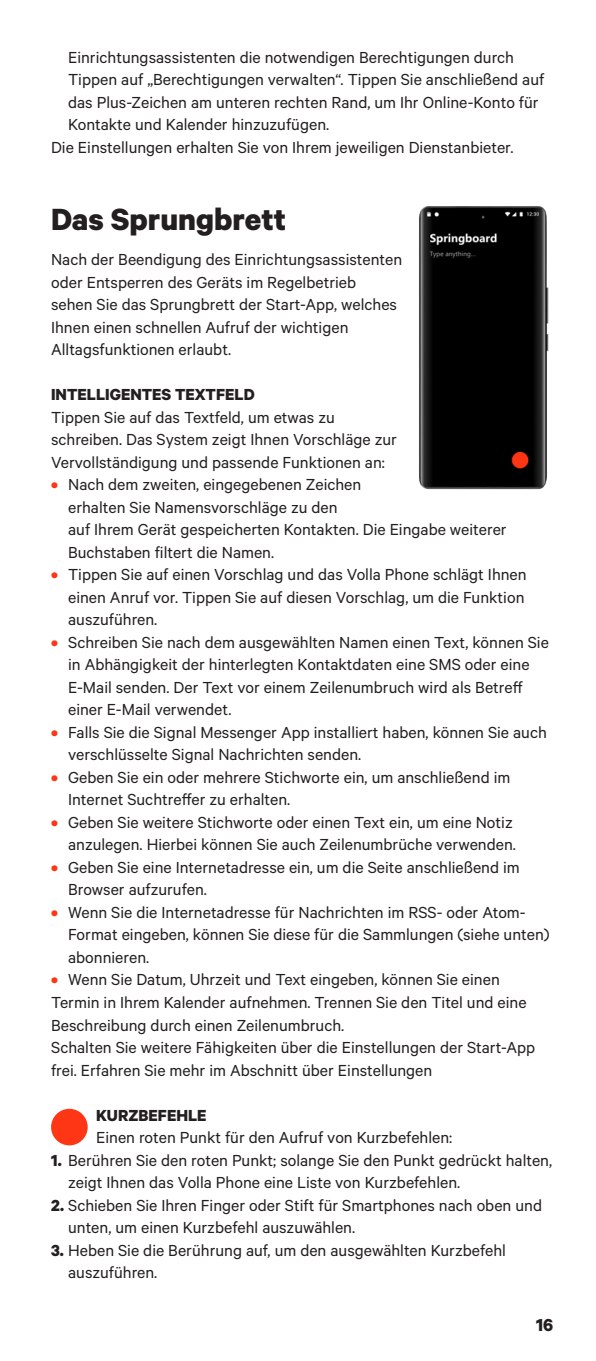
<style>
.page{position:relative;width:596px;height:1361px;background:#fff}
.page>*{position:absolute;margin:0;border:0;box-sizing:border-box;transform-origin:0 0}
.Page_Title{font:700 34.5px "Calibre";color:#231f20}
.t1{font:700 19.5px "Calibre";color:#231f20}
.Small_indented{font:18px/22.5px "Calibre";color:#231f20}
.Small_Paragraph{font:18px/22.5px "Calibre";color:#231f20}
.All_caps_subtitle{font:700 18px "Calibre";color:#231f20}
.s1{font-weight:700;color:#ff3615}
.s2{font-weight:700}
</style>
<div class="page">
<img style="left:419px;top:206px;width:130px;height:284px">
<div style="left:51px;top:1109px;width:37px;height:36px;background:#ff3615;border-radius:50%"></div>
<p class="Small_indented" style="left:68px;top:45px;width:477px">Einrichtungsassistenten die notwendigen Berechtigungen durch Tippen auf „Berechtigungen verwalten“. Tippen Sie anschließend auf das Plus-Zeichen am unteren rechten Rand, um Ihr Online-Konto für Kontakte und Kalender hinzuzufügen.</p>
<p class="Small_Paragraph" style="left:51px;top:135px;width:463px">Die Einstellungen erhalten Sie von Ihrem jeweiligen Dienstanbieter.</p>
<p class="Page_Title" style="left:51px;top:198px;width:236px">Das Sprungbrett</p>
<p class="Small_Paragraph" style="left:51px;top:248px;width:352px">Nach der Beendigung des Einrichtungsassistenten oder Entsperren des Geräts im Regelbetrieb sehen Sie das Sprungbrett der Start-App, welches Ihnen einen schnellen Aufruf der wichtigen Alltagsfunktionen erlaubt.</p>
<p class="All_caps_subtitle" style="left:51px;top:384px;width:205px">INTELLIGENTES TEXTFELD</p>
<p class="Small_Paragraph" style="left:51px;top:405px;width:347px">Tippen Sie auf das Textfeld, um etwas zu schreiben. Das System zeigt Ihnen Vorschläge zur<br>Vervollständigung und passende Funktionen an:</p>
<p class="Small_indented" style="left:68px;top:473px;width:440px;text-indent:-17px"><span class="s1">•</span> Nach dem zweiten, eingegebenen Zeichen<br>erhalten Sie Namensvorschläge zu den<br>auf Ihrem Gerät gespeicherten Kontakten. Die Eingabe weiterer Buchstaben filtert die Namen.</p>
<p class="Small_indented" style="left:68px;top:563px;width:460px;text-indent:-17px"><span class="s1">•</span> Tippen Sie auf einen Vorschlag und das Volla Phone schlägt Ihnen einen Anruf vor. Tippen Sie auf diesen Vorschlag, um die Funktion auszuführen.</p>
<p class="Small_indented" style="left:68px;top:630px;width:482px;text-indent:-17px"><span class="s1">•</span> Schreiben Sie nach dem ausgewählten Namen einen Text, können Sie in Abhängigkeit der hinterlegten Kontaktdaten eine SMS oder eine E-Mail senden. Der Text vor einem Zeilenumbruch wird als Betreff einer E-Mail verwendet.</p>
<p class="Small_indented" style="left:68px;top:720px;width:480px;text-indent:-17px"><span class="s1">•</span> Falls Sie die Signal Messenger App installiert haben, können Sie auch verschlüsselte Signal Nachrichten senden.</p>
<p class="Small_indented" style="left:68px;top:765px;width:443px;text-indent:-17px"><span class="s1">•</span> Geben Sie ein oder mehrere Stichworte ein, um anschließend im<br>Internet Suchtreffer zu erhalten.</p>
<p class="Small_indented" style="left:51px;top:810px;width:466px;text-align:right"><span class="s1">•</span> Geben Sie weitere Stichworte oder einen Text ein, um eine Notiz anzulegen. Hierbei können Sie auch Zeilenumbrüche verwenden.</p>
<p class="Small_indented" style="left:68px;top:855px;width:453px;text-indent:-17px"><span class="s1">•</span> Geben Sie eine Internetadresse ein, um die Seite anschließend im<br>Browser aufzurufen.</p>
<p class="Small_indented" style="left:68px;top:900px;width:483px;text-indent:-17px"><span class="s1">•</span> Wenn Sie die Internetadresse für Nachrichten im RSS- oder Atom-<br>Format eingeben, können Sie diese für die Sammlungen (siehe unten) abonnieren.</p>
<p class="Small_indented" style="left:51px;top:968px;width:450px"><span class="s1">•</span> Wenn Sie Datum, Uhrzeit und Text eingeben, können Sie einen</p>
<p class="Small_Paragraph" style="left:51px;top:990px;width:476px">Termin in Ihrem Kalender aufnehmen. Trennen Sie den Titel und eine<br>Beschreibung durch einen Zeilenumbruch.</p>
<p class="Small_Paragraph" style="left:51px;top:1035px;width:485px">Schalten Sie weitere Fähigkeiten über die Einstellungen der Start-App frei. Erfahren Sie mehr im Abschnitt über Einstellungen</p>
<p class="All_caps_subtitle" style="left:96px;top:1104px;width:112px">KURZBEFEHLE</p>
<p class="Small_Paragraph" style="left:96px;top:1125px;width:357px">Einen roten Punkt für den Aufruf von Kurzbefehlen:</p>
<p class="Small_indented" style="left:68px;top:1148px;width:485px;text-indent:-17px"><span class="s2">1.</span> Berühren Sie den roten Punkt; solange Sie den Punkt gedrückt halten, zeigt Ihnen das Volla Phone eine Liste von Kurzbefehlen.</p>
<p class="Small_indented" style="left:68px;top:1193px;width:475px;text-indent:-17px"><span class="s2">2.</span> Schieben Sie Ihren Finger oder Stift für Smartphones nach oben und unten, um einen Kurzbefehl auszuwählen.</p>
<p class="Small_indented" style="left:68px;top:1238px;width:439px;text-indent:-17px"><span class="s2">3.</span> Heben Sie die Berührung auf, um den ausgewählten Kurzbefehl auszuführen.</p>
<p class="t1" style="left:535px;top:1313px;width:19px">16</p>
</div>
